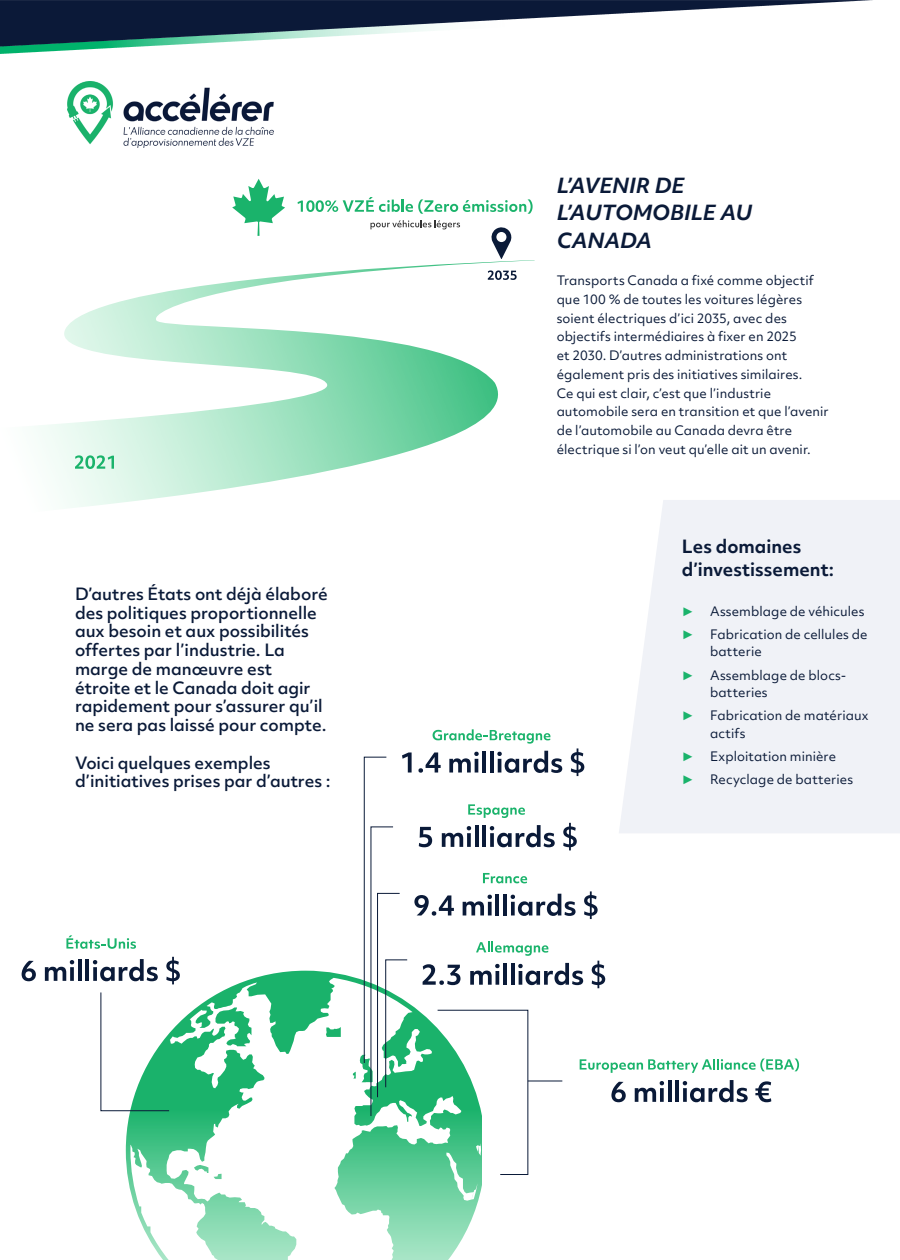
<style>
.page{position:relative;width:900px;height:1260px;background:#fff}
.page>*{position:absolute;margin:0;border:0;box-sizing:border-box;transform-origin:0 0}
.t1{font:italic 700 20px/27.5px "Objektiv Mk 1";letter-spacing:-.01em;color:#0a1a38}
.t2{font:700 17.5px/22.5px "Objektiv Mk 2";color:#0a1a38}
.t3{font:500 16.25px/18.8px "Objektiv Mk 2";color:#0a1a38}
.t4{font:12.5px/18.8px "Objektiv Mk 2";letter-spacing:.005em;color:#0a1a38}
.t5{font:12.5px "Arial";color:#1ab36b}
</style>
<div class="page">
<img style="left:37px;top:260px;width:498px;height:248px">
<svg style="left:491px;top:227px;width:21px;height:32px"></svg>
<svg style="left:619px;top:500px;width:281px;height:333px;fill:#f0f2f7"></svg>
<svg style="left:75px;top:455px;width:39px;height:14px"></svg>
<svg style="left:488px;top:270px;width:29px;height:10px"></svg>
<img style="left:0;top:0;width:873px;height:54px">
<svg style="left:232px;top:179px;width:53px;height:57px"></svg>
<svg style="left:298px;top:197px;width:235px;height:17px"></svg>
<svg style="left:370px;top:220px;width:90px;height:9px"></svg>
<img style="left:67px;top:81px;width:207px;height:67px">
<svg style="left:580px;top:1059px;width:219px;height:14px"></svg>
<svg style="left:611px;top:1082px;width:15px;height:20px"></svg>
<svg style="left:635px;top:1081px;width:29px;height:21px"></svg>
<hr style="left:668px;top:1080px;width:3px;height:22px;background:#0a1a38">
<hr style="left:675px;top:1080px;width:4px;height:22px;background:#0a1a38">
<svg style="left:683px;top:1080px;width:65px;height:22px"></svg>
<svg style="left:755px;top:1081px;width:16px;height:21px"></svg>
<svg style="left:563px;top:823px;width:14px;height:27px"></svg>
<svg style="left:66px;top:935px;width:34px;height:14px"></svg>
<svg style="left:22px;top:961px;width:14px;height:20px"></svg>
<svg style="left:45px;top:960px;width:29px;height:21px"></svg>
<hr style="left:78px;top:959px;width:4px;height:22px;background:#0a1a38">
<hr style="left:86px;top:959px;width:3px;height:22px;background:#0a1a38">
<svg style="left:93px;top:960px;width:5px;height:21px"></svg>
<svg style="left:564px;top:901px;width:12px;height:15px"></svg>
<svg style="left:584px;top:891px;width:14px;height:28px"></svg>
<svg style="left:433px;top:729px;width:117px;height:15px"></svg>
<svg style="left:402px;top:752px;width:10px;height:5px"></svg>
<svg style="left:431px;top:752px;width:8px;height:5px"></svg>
<svg style="left:474px;top:752px;width:5px;height:4px"></svg>
<hr style="left:482px;top:751px;width:4px;height:22px;background:#0a1a38">
<hr style="left:490px;top:751px;width:4px;height:22px;background:#0a1a38">
<svg style="left:497px;top:751px;width:52px;height:6px"></svg>
<svg style="left:571px;top:748px;width:13px;height:28px"></svg>
<svg style="left:563px;top:963px;width:20px;height:22px"></svg>
<svg style="left:592px;top:961px;width:13px;height:27px"></svg>
<img style="left:126px;top:1117px;width:170px;height:143px">
<img style="left:194px;top:1165px;width:14px;height:8px">
<svg style="left:214px;top:1174px;width:8px;height:5px"></svg>
<svg style="left:437px;top:1117px;width:91px;height:58px"></svg>
<svg style="left:100px;top:757px;width:463px;height:360px"></svg>
<p class="t3" style="left:75px;top:584px;width:254px">D’autres États ont déjà élaboré des politiques proportionnelle aux besoin et aux possibilités offertes par l’industrie. La marge de manœuvre est étroite et le Canada doit agir rapidement pour s’assurer qu’il ne sera pas laissé pour compte.</p>
<p class="t3" style="left:75px;top:753px;width:257px">Voici quelques exemples d’initiatives prises par d’autres :</p>
<p class="t1" style="left:557px;top:171px;width:197px">L’AVENIR DE<br>L’AUTOMOBILE AU<br>CANADA</p>
<p class="t4" style="left:557px;top:271px;width:274px">Transports Canada a fixé comme objectif que 100 % de toutes les voitures légères soient électriques d’ici 2035, avec des objectifs intermédiaires à fixer en 2025<br>et 2030. D’autres administrations ont également pris des initiatives similaires.<br>Ce qui est clair, c’est que l’industrie automobile sera en transition et que l’avenir de l’automobile au Canada devra être électrique si l’on veut qu’elle ait un avenir.</p>
<p class="t2" style="left:682px;top:535px;width:154px">Les domaines d’investissement:</p>
<p class="t5" style="left:682px;top:603px;width:14px">►</p>
<p class="t4" style="left:710px;top:602px;width:156px">Assemblage de véhicules</p>
<p class="t5" style="left:682px;top:626px;width:14px">►</p>
<p class="t4" style="left:710px;top:625px;width:159px;line-height:17.5px">Fabrication de cellules de batterie</p>
<p class="t5" style="left:682px;top:667px;width:14px">►</p>
<p class="t4" style="left:710px;top:666px;width:138px;line-height:17.5px">Assemblage de blocs&shy;batteries</p>
<p class="t5" style="left:682px;top:707px;width:14px">►</p>
<p class="t4" style="left:710px;top:707px;width:160px;line-height:17.5px">Fabrication de matériaux actifs</p>
<p class="t5" style="left:682px;top:748px;width:14px">►</p>
<p class="t4" style="left:710px;top:747px;width:128px">Exploitation minière</p>
<p class="t5" style="left:682px;top:771px;width:14px">►</p>
<p class="t4" style="left:710px;top:770px;width:145px">Recyclage de batteries</p>
</div>
